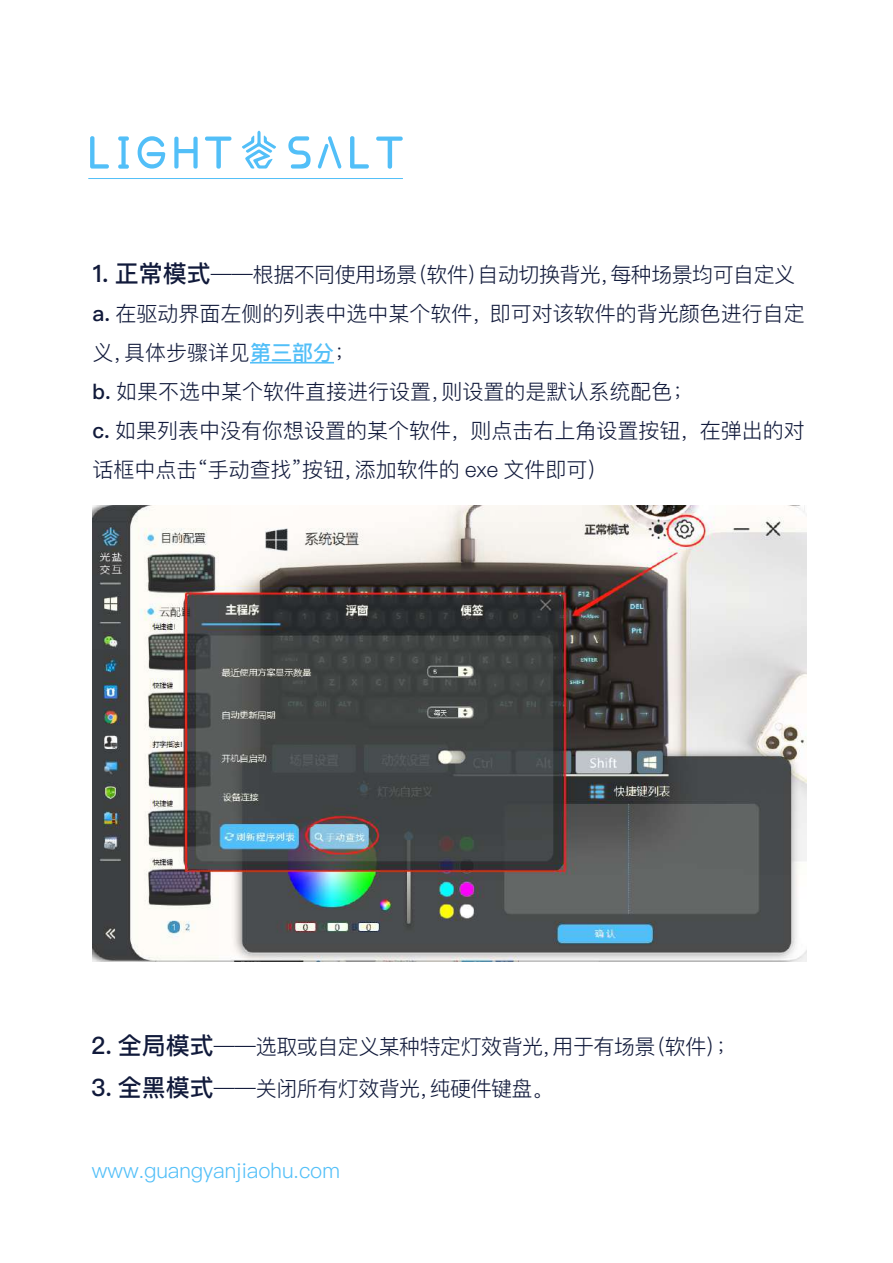
<style>
.page{position:relative;width:893px;height:1263px;background:#fff}
.page>*{position:absolute;margin:0;border:0;box-sizing:border-box;transform-origin:0 0}
.t1{font:300 21px/39px "Ping Fang SC";color:#111a3b}
.t2{font:300 21px "Ping Fang SC";letter-spacing:-.025em;color:#111a3b}
.t3{font:300 21px "Ping Fang SC";color:#52bff8}
.s1{font-weight:500;font-size:24px}
.s2{font-weight:500}
.s3{font-weight:500;color:#52bff8}
</style>
<div class="page">
<hr style="left:88px;top:178px;width:315px;height:1px;background:#52bff8">
<hr style="left:250px;top:362px;width:84px;height:1px;background:#52bff8">
<svg style="left:90px;top:136px;width:19px;height:33px"></svg>
<svg style="left:118px;top:136px;width:11px;height:33px"></svg>
<svg style="left:138px;top:136px;width:27px;height:33px"></svg>
<svg style="left:174px;top:137px;width:24px;height:32px"></svg>
<svg style="left:205px;top:137px;width:26px;height:32px"></svg>
<svg style="left:288px;top:136px;width:23px;height:33px"></svg>
<svg style="left:318px;top:136px;width:23px;height:33px"></svg>
<svg style="left:350px;top:136px;width:19px;height:33px"></svg>
<svg style="left:376px;top:137px;width:27px;height:32px"></svg>
<svg style="left:242px;top:130px;width:34px;height:39px"></svg>
<img style="left:92px;top:506px;width:714px;height:455px">
<p class="t1" style="left:93px;top:254px;width:714px"><span class="s1">1. 正常模式</span>——根据不同使用场景（软件）自动切换背光，每种场景均可自定义<span class="s2">a.</span> 在驱动界面左侧的列表中选中某个软件，即可对该软件的背光颜色进行自定义，具体步骤详见<span class="s3">第三部分</span>；<br><span class="s2">b.</span> 如果不选中某个软件直接进行设置，则设置的是默认系统配色；<br><span class="s2">c.</span> 如果列表中没有你想设置的某个软件，则点击右上角设置按钮，在弹出的对话框中点击“手动查找”按钮，添加软件的 exe 文件即可）</p>
<p class="t2" style="left:91px;top:1034px;width:647px"><span class="s1">2. 全局模式</span>——选取或自定义某种特定灯效背光，用于有场景（软件）；</p>
<p class="t2" style="left:91px;top:1076px;width:464px"><span class="s1">3. 全黑模式</span>——关闭所有灯效背光，纯硬件键盘。</p>
<p class="t3" style="left:92px;top:1158px;width:250px">www.guangyanjiaohu.com</p>
</div>
